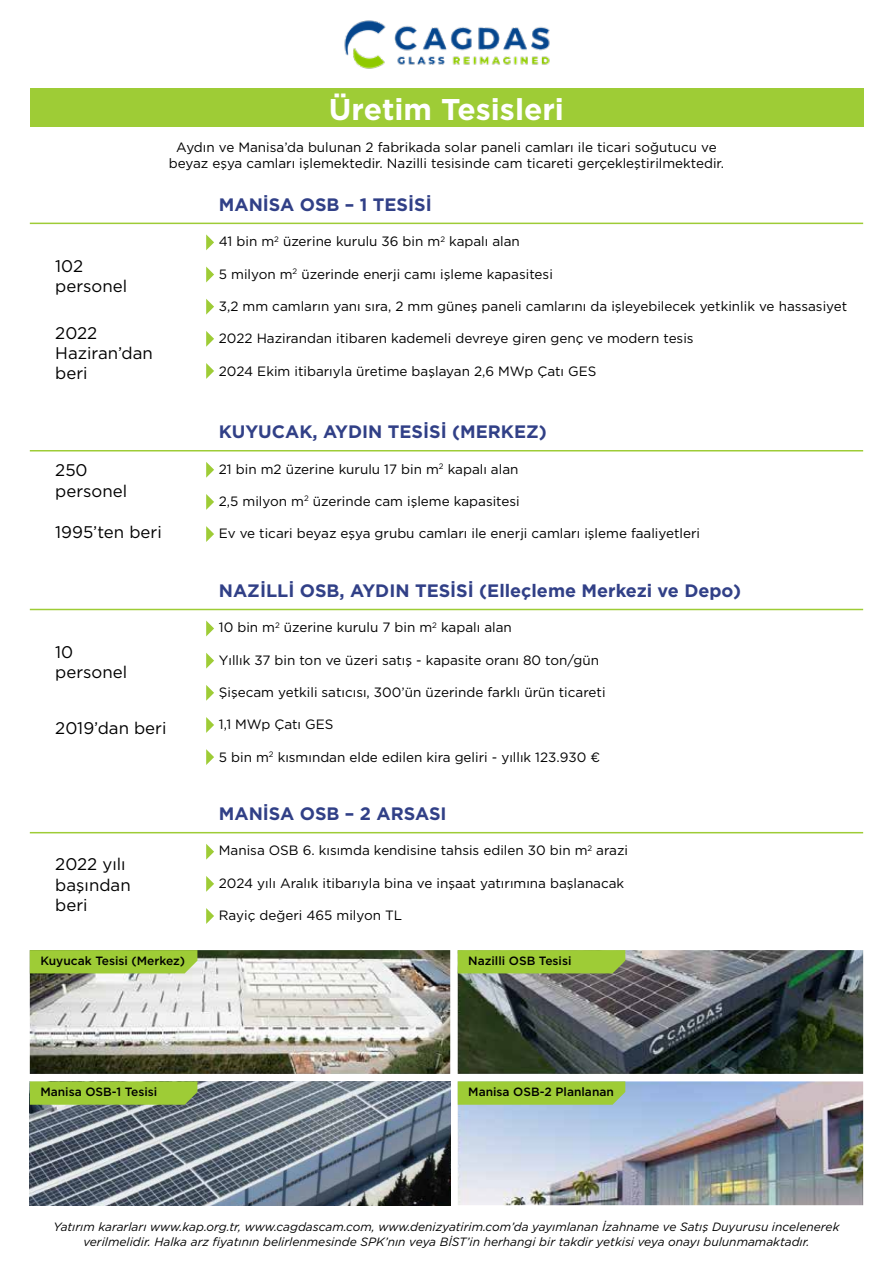
<style>
.page{position:relative;width:893px;height:1263px;background:#fff}
.page>*{position:absolute;margin:0;border:0;box-sizing:border-box;transform-origin:0 0}
.t1{font:700 30px "Gotham";color:#fff}
.t2{font:700 18px "Gotham";color:#314087}
.t3{font:16.8px/20.2px "Gotham";color:#000}
.t4{font:13.5px/16.2px "Gotham";color:#000;text-align:center}
.t5{font:italic 12px/14.4px "Gotham";color:#000;text-align:center}
.t6{font:500 12px "Gotham";color:#000}
</style>
<div class="page">
<img style="left:344px;top:20px;width:206px;height:49px">
<div style="left:30px;top:88px;width:833px;height:39px;background:#9ecc36"></div>
<hr style="left:30px;top:223px;width:833px;height:1px;background:#9ecc36">
<svg style="left:206px;top:234px;width:8px;height:16px"></svg>
<svg style="left:206px;top:267px;width:8px;height:15px"></svg>
<svg style="left:206px;top:299px;width:8px;height:16px"></svg>
<svg style="left:206px;top:331px;width:8px;height:16px"></svg>
<svg style="left:206px;top:363px;width:8px;height:16px"></svg>
<hr style="left:30px;top:609px;width:833px;height:1px;background:#9ecc36">
<svg style="left:206px;top:621px;width:8px;height:15px"></svg>
<svg style="left:206px;top:653px;width:8px;height:16px"></svg>
<svg style="left:206px;top:685px;width:8px;height:16px"></svg>
<svg style="left:206px;top:717px;width:8px;height:16px"></svg>
<svg style="left:206px;top:749px;width:8px;height:16px"></svg>
<hr style="left:30px;top:450px;width:833px;height:1px;background:#9ecc36">
<svg style="left:206px;top:462px;width:8px;height:16px"></svg>
<svg style="left:206px;top:494px;width:8px;height:16px"></svg>
<svg style="left:206px;top:526px;width:8px;height:16px"></svg>
<hr style="left:30px;top:832px;width:833px;height:1px;background:#9ecc36">
<svg style="left:206px;top:844px;width:8px;height:16px"></svg>
<svg style="left:206px;top:876px;width:8px;height:16px"></svg>
<svg style="left:206px;top:908px;width:8px;height:16px"></svg>
<img style="left:30px;top:950px;width:833px;height:255px">
<img style="left:30px;top:1081px;width:420px;height:124px">
<div style="left:30px;top:950px;width:167px;height:23px;background:#9ecc36"></div>
<div style="left:458px;top:950px;width:167px;height:23px;background:#9ecc36"></div>
<svg style="left:30px;top:1081px;width:167px;height:24px;background:#9bc739"></svg>
<svg style="left:458px;top:1081px;width:167px;height:24px;background:#9ecb3e"></svg>
<h1 class="t1" style="left:329px;top:89px;width:237px">Üretim Tesisleri</h1>
<p class="t4" style="left:169px;top:139px;width:557px">Aydın ve Manisa’da bulunan 2 fabrikada solar paneli camları ile ticari soğutucu ve beyaz eşya camları işlemektedir. Nazilli tesisinde cam ticareti gerçekleştirilmektedir.</p>
<p class="t3" style="left:55px;top:255px;width:74px">102 personel</p>
<p class="t3" style="left:55px;top:322px;width:99px">2022<br>Haziran’dan beri</p>
<p class="t3" style="left:55px;top:460px;width:74px">250 personel</p>
<p class="t3" style="left:55px;top:521px;width:108px">1995’ten beri</p>
<p class="t3" style="left:55px;top:641px;width:74px">10 personel</p>
<p class="t3" style="left:55px;top:718px;width:113px">2019’dan beri</p>
<p class="t3" style="left:55px;top:854px;width:77px">2022 yılı başından beri</p>
<h2 class="t2" style="left:219px;top:192px;width:214px">MANİSA OSB – 1 TESİSİ</h2>
<p class="t4" style="left:219px;top:233px;width:303px">41 bin m<sup>2</sup> üzerine kurulu 36 bin m<sup>2</sup> kapalı alan</p>
<p class="t4" style="left:219px;top:265px;width:335px">5 milyon m<sup>2</sup> üzerinde enerji camı işleme kapasitesi</p>
<p class="t4" style="left:219px;top:298px;width:630px">3,2 mm camların yanı sıra, 2 mm güneş paneli camlarını da işleyebilecek yetkinlik ve hassasiyet</p>
<p class="t4" style="left:219px;top:330px;width:476px">2022 Hazirandan itibaren kademeli devreye giren genç ve modern tesis</p>
<p class="t4" style="left:219px;top:363px;width:379px">2024 Ekim itibarıyla üretime başlayan 2,6 MWp Çatı GES</p>
<h2 class="t2" style="left:219px;top:420px;width:329px">KUYUCAK, AYDIN TESİSİ (MERKEZ)</h2>
<p class="t4" style="left:219px;top:460px;width:301px">21 bin m2 üzerine kurulu 17 bin m<sup>2</sup> kapalı alan</p>
<p class="t4" style="left:219px;top:493px;width:302px">2,5 milyon m<sup>2</sup> üzerinde cam işleme kapasitesi</p>
<p class="t4" style="left:219px;top:525px;width:483px">Ev ve ticari beyaz eşya grubu camları ile enerji camları işleme faaliyetleri</p>
<h2 class="t2" style="left:219px;top:578px;width:524px">NAZİLLİ OSB, AYDIN TESİSİ (Elleçleme Merkezi ve Depo)</h2>
<p class="t4" style="left:219px;top:619px;width:294px">10 bin m<sup>2</sup> üzerine kurulu 7 bin m<sup>2</sup> kapalı alan</p>
<p class="t4" style="left:219px;top:651px;width:382px">Yıllık 37 bin ton ve üzeri satış - kapasite oranı 80 ton/gün</p>
<p class="t4" style="left:219px;top:684px;width:388px">Şişecam yetkili satıcısı, 300’ün üzerinde farklı ürün ticareti</p>
<p class="t4" style="left:219px;top:716px;width:116px">1,1 MWp Çatı GES</p>
<p class="t4" style="left:219px;top:749px;width:383px">5 bin m<sup>2</sup> kısmından elde edilen kira geliri - yıllık 123.930 €</p>
<h2 class="t2" style="left:219px;top:801px;width:229px">MANİSA OSB – 2 ARSASI</h2>
<p class="t4" style="left:219px;top:842px;width:411px">Manisa OSB 6. kısımda kendisine tahsis edilen 30 bin m<sup>2</sup> arazi</p>
<p class="t4" style="left:219px;top:875px;width:407px">2024 yılı Aralık itibarıyla bina ve inşaat yatırımına başlanacak</p>
<p class="t4" style="left:219px;top:907px;width:185px">Rayiç değeri 465 milyon TL</p>
<p class="t6" style="left:40px;top:953px;width:146px">Kuyucak Tesisi (Merkez)</p>
<p class="t6" style="left:468px;top:953px;width:105px">Nazilli OSB Tesisi</p>
<p class="t6" style="left:40px;top:1084px;width:118px">Manisa OSB-1 Tesisi</p>
<p class="t6" style="left:468px;top:1084px;width:147px">Manisa OSB-2 Planlanan</p>
<p class="t5" style="left:53px;top:1220px;width:787px">Yatırım kararları www.kap.org.tr, www.cagdascam.com, www.denizyatirim.com’da yayımlanan İzahname ve Satış Duyurusu incelenerek verilmelidir. Halka arz fiyatının belirlenmesinde SPK’nın veya BİST’in herhangi bir takdir yetkisi veya onayı bulunmamaktadır.</p>
</div>
